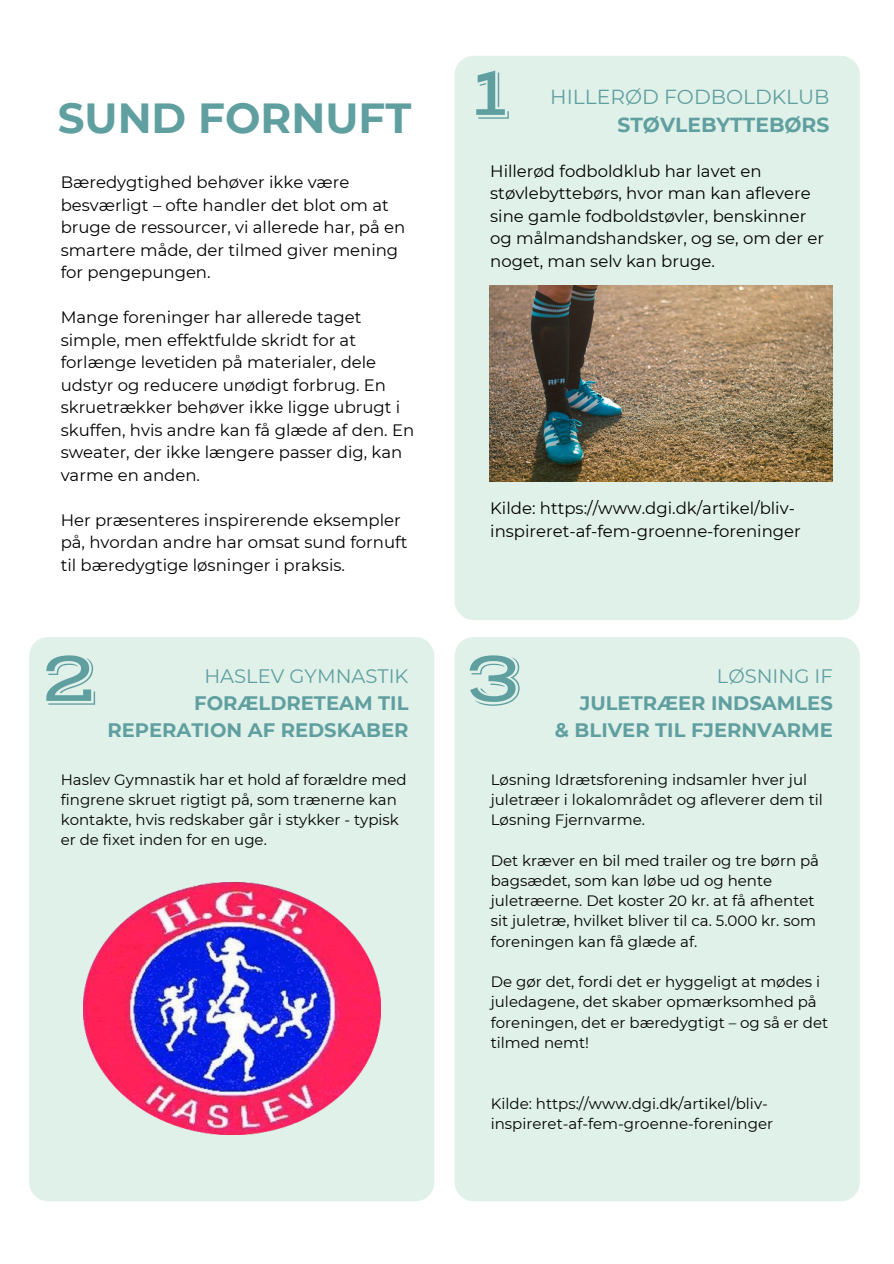
<style>
.page{position:relative;width:894px;height:1264px;background:#fff}
.page>*{position:absolute;margin:0;border:0;box-sizing:border-box;transform-origin:0 0}
.t1{font:72.75px "Vast Shadow";color:#609fa0}
.t2{font:700 42px "Montserrat";color:#609fa0}
.t3{font:20.25px/28.2px "Montserrat";color:#609fa0;text-align:right}
.t4{font:700 19.5px/27px "Montserrat";color:#609fa0;text-align:right}
.t5{font:16.5px/22.5px "Montserrat";color:#000}
.t6{font:15px/20.2px "Montserrat";color:#000}
.s1{font-weight:700}
.s2{font-weight:400}
</style>
<div class="page">
<div style="left:29px;top:637px;width:405px;height:564px;background:#e0f1e9;border-radius:19px"></div>
<img style="left:83px;top:882px;width:297px;height:252px">
<div style="left:454px;top:56px;width:405px;height:564px;background:#e0f1e9;border-radius:19px"></div>
<img style="left:489px;top:286px;width:342px;height:195px">
<p class="t2" style="left:58px;top:92px;width:355px">SUND FORNUFT</p>
<p class="t5" style="left:61px;top:171px;width:346px">Bæredygtighed behøver ikke være besværligt – ofte handler det blot om at bruge de ressourcer, vi allerede har, på en smartere måde, der tilmed giver mening for pengepungen.</p>
<h2 class="t5" style="left:61px;top:306px;width:355px">Mange foreninger har allerede taget simple, men effektfulde skridt for at forlænge levetiden på materialer, dele udstyr og reducere unødigt forbrug. En skruetrækker behøver ikke ligge ubrugt i skuffen, hvis andre kan få glæde af den. En sweater, der ikke længere passer dig, kan varme en anden.</h2>
<p class="t5" style="left:61px;top:508px;width:348px">Her præsenteres inspirerende eksempler på, hvordan andre har omsat sund fornuft til bæredygtige løsninger i praksis.</p>
<h2 class="t1" style="left:471px;top:48px;width:41px">1</h2>
<p class="t3" style="left:550px;top:83px;width:280px">HILLERØD FODBOLDKLUB<br><span class="s1">STØVLEBYTTEBØRS</span></p>
<p class="t5" style="left:490px;top:160px;width:335px">Hillerød fodboldklub har lavet en støvlebyttebørs, hvor man kan aflevere sine gamle fodboldstøvler, benskinner og målmandshandsker, og se, om der er noget, man selv kan bruge.</p>
<p class="t5" style="left:490px;top:497px;width:312px">Kilde: https://www.dgi.dk/artikel/bliv&shy;inspireret-af-fem-groenne-foreninger</p>
<p class="t1" style="left:41px;top:634px;width:59px">2</p>
<p class="t1" style="left:465px;top:634px;width:60px">3</p>
<p class="t4" style="left:554px;top:662px;width:279px"><span class="s2">LØSNING IF<br></span>JULETRÆER INDSAMLES<br>&amp; BLIVER TIL FJERNVARME</p>
<p class="t6" style="left:490px;top:769px;width:333px">Løsning Idrætsforening indsamler hver jul juletræer i lokalområdet og afleverer dem til<br>Løsning Fjernvarme.</p>
<p class="t6" style="left:490px;top:850px;width:330px">Det kræver en bil med trailer og tre børn på bagsædet, som kan løbe ud og hente juletræerne. Det koster 20 kr. at få afhentet sit juletræ, hvilket bliver til ca. 5.000 kr. som foreningen kan få glæde af.</p>
<h2 class="t6" style="left:490px;top:971px;width:339px">De gør det, fordi det er hyggeligt at mødes i juledagene, det skaber opmærksomhed på foreningen, det er bæredygtigt – og så er det tilmed nemt!</h2>
<p class="t4" style="left:107px;top:662px;width:302px"><span class="s2">HASLEV GYMNASTIK<br></span>FORÆLDRETEAM TIL<br>REPERATION AF REDSKABER</p>
<p class="t6" style="left:61px;top:769px;width:347px">Haslev Gymnastik har et hold af forældre med fingrene skruet rigtigt på, som trænerne kan kontakte, hvis redskaber går i stykker - typisk er de fixet inden for en uge.</p>
<p class="t6" style="left:490px;top:1093px;width:284px">Kilde: https://www.dgi.dk/artikel/bliv&shy;inspireret-af-fem-groenne-foreninger</p>
</div>
